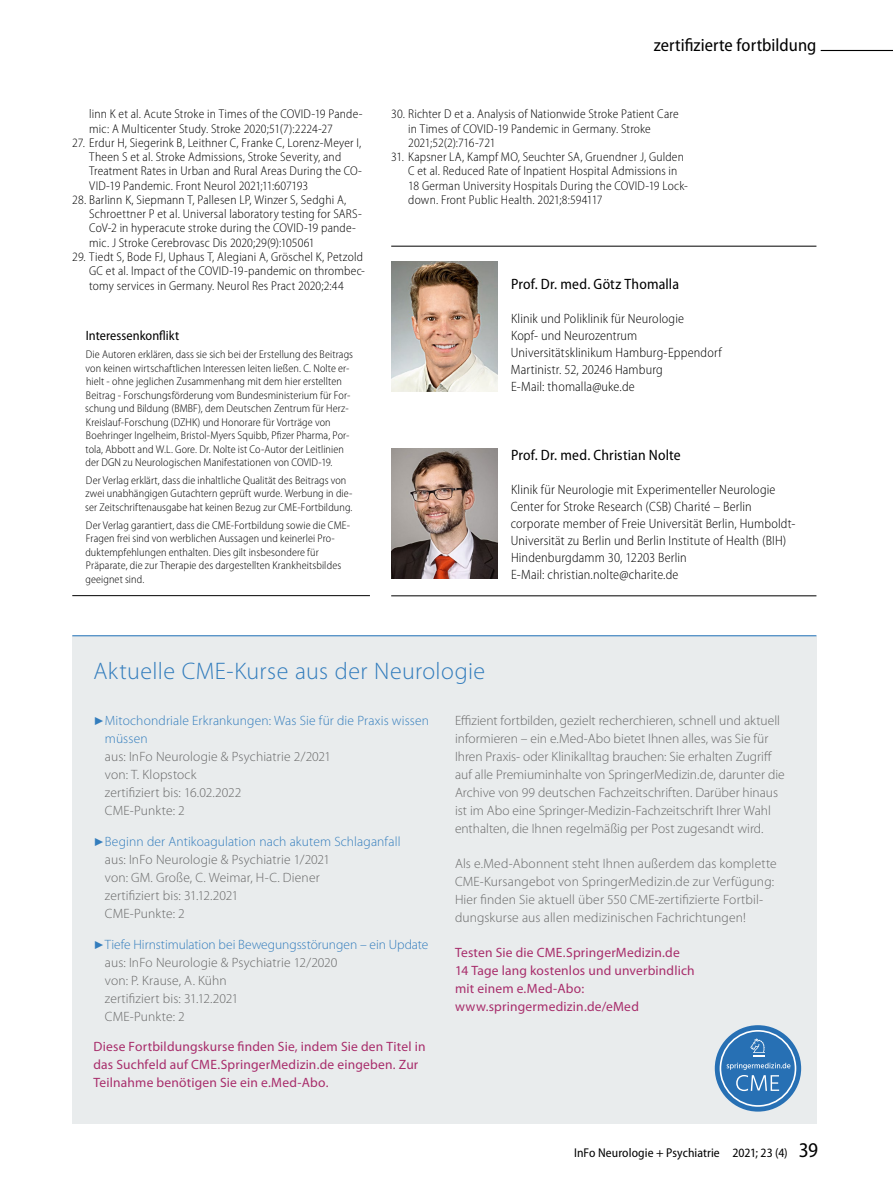
<style>
.page{position:relative;width:893px;height:1187px;background:#fff}
.page>*{position:absolute;margin:0;border:0;box-sizing:border-box;transform-origin:0 0}
.t1{font:300 24px "Myriad Pro";letter-spacing:.02em;color:#337dbd}
.t2{font:semi-condensed 18px "Myriad Pro";letter-spacing:.005em;color:#000}
.Box_Heading_Author{font:semi-condensed 15px "Myriad Pro";letter-spacing:.01em;color:#000}
.t3{font:300 13.5px/18px "Myriad Pro";letter-spacing:.005em;color:#676767}
.Para_Box_Author_addr{font:300 semi-condensed 13.5px/17px "Myriad Pro";letter-spacing:.01em;color:#000}
.t4{font:13.5px/18px "Myriad Pro";letter-spacing:.015em;color:#a82d6b}
.Conflict_Heading_x{font:semi-condensed 13.5px "Myriad Pro";letter-spacing:.005em;color:#000}
.t5{font:300 semi-condensed 12.75px/14.2px "Myriad Pro";letter-spacing:.01em;color:#000}
.t6{font:semi-condensed 12.75px "Myriad Pro";letter-spacing:.005em;color:#000}
.Conflict_Para_x{font:300 semi-condensed 11.25px/13.5px "Myriad Pro";letter-spacing:.005em;color:#000}
.s1{font-family:"S Buttons";font-weight:400;color:#337dbd}
.s2{color:#337dbd}
.s3{font-size:21px}
</style>
<div class="page">
<hr style="left:72px;top:595px;width:298px;height:1px;background:#000">
<hr style="left:391px;top:246px;width:425px;height:1px;background:#000">
<img style="left:391px;top:262px;width:106px;height:129px">
<hr style="left:391px;top:595px;width:425px;height:1px;background:#000">
<img style="left:391px;top:449px;width:106px;height:129px">
<div style="left:72px;top:636px;width:744px;height:487px;background:#e9eced"></div>
<hr style="left:72px;top:635px;width:744px;height:1px;background:#337dbd">
<div style="left:715px;top:1025px;width:86px;height:86px;background:#2770b4;border-radius:50%"></div>
<svg style="left:720px;top:1029px;width:76px;height:77px"></svg>
<hr style="left:821px;top:50px;width:72px;height:1px;background:#000">
<p class="t5" style="left:89px;top:107px;width:275px">linn K et al. Acute Stroke in Times of the COVID-19 Pande&shy;mic: A Multicenter Study. Stroke 2020;51(7):2224-27</p>
<p class="t5" style="left:89px;top:136px;width:274px;text-indent:-17px">27. Erdur H, Siegerink B, Leithner C, Franke C, Lorenz-Meyer I, Theen S et al. Stroke Admissions, Stroke Severity, and Treatment Rates in Urban and Rural Areas During the CO-VID-19 Pandemic. Front Neurol 2021;11:607193</p>
<p class="t5" style="left:89px;top:193px;width:274px;text-indent:-17px">28. Barlinn K, Siepmann T, Pallesen LP, Winzer S, Sedghi A, Schroettner P et al. Universal laboratory testing for SARS-CoV-2 in hyperacute stroke during the COVID-19 pande&shy;mic. J Stroke Cerebrovasc Dis 2020;29(9):105061</p>
<p class="t5" style="left:89px;top:250px;width:277px;text-indent:-17px">29. Tiedt S, Bode FJ, Uphaus T, Alegiani A, Gröschel K, Petzold<br>GC et al. Impact of the COVID-19-pandemic on thrombec&shy;tomy services in Germany. Neurol Res Pract 2020;2:44</p>
<p class="Conflict_Heading_x" style="left:86px;top:328px;width:95px">Interessenkonflikt</p>
<p class="Conflict_Para_x" style="left:85px;top:348px;width:269px">Die Autoren erklären, dass sie sich bei der Erstellung des Beitrags von keinen wirtschaftlichen Interessen leiten ließen. C. Nolte er&shy;hielt - ohne jeglichen Zusammenhang mit dem hier erstellten Beitrag - Forschungsförderung vom Bundesministerium für For&shy;schung und Bildung (BMBF), dem Deutschen Zentrum für Herz-Kreislauf-Forschung (DZHK) und Honorare für Vorträge von Boehringer Ingelheim, Bristol-Myers Squibb, Pfizer Pharma, Por&shy;tola, Abbott and W.L. Gore. Dr. Nolte ist Co-Autor der Leitlinien der DGN zu Neurologischen Manifestationen von COVID-19.</p>
<p class="Conflict_Para_x" style="left:85px;top:473px;width:269px">Der Verlag erklärt, dass die inhaltliche Qualität des Beitrags von zwei unabhängigen Gutachtern geprüft wurde. Werbung in die&shy;ser Zeitschriftenausgabe hat keinen Bezug zur CME-Fortbildung.</p>
<p class="Conflict_Para_x" style="left:85px;top:518px;width:266px">Der Verlag garantiert, dass die CME-Fortbildung sowie die CME-Fragen frei sind von werblichen Aussagen und keinerlei Pro&shy;duktempfehlungen enthalten. Dies gilt insbesondere für Präparate, die zur Therapie des dargestellten Krankheitsbildes geeignet sind.</p>
<h2 class="t2" style="left:654px;top:35px;width:164px">zertifizierte fortbildung</h2>
<p class="t5" style="left:408px;top:107px;width:272px;text-indent:-17px">30. Richter D et a. Analysis of Nationwide Stroke Patient Care in Times of COVID-19 Pandemic in Germany. Stroke<br>2021;52(2):716-721</p>
<p class="t5" style="left:408px;top:150px;width:281px;text-indent:-17px">31. Kapsner LA, Kampf MO, Seuchter SA, Gruendner J, Gulden C et al. Reduced Rate of Inpatient Hospital Admissions in 18 German University Hospitals During the COVID-19 Lock&shy;down. Front Public Health. 2021;8:594117</p>
<p class="Box_Heading_Author" style="left:511px;top:276px;width:170px">Prof. Dr. med. Götz Thomalla</p>
<p class="Para_Box_Author_addr" style="left:511px;top:310px;width:175px">Klinik und Poliklinik für Neurologie</p>
<p class="Para_Box_Author_addr" style="left:511px;top:327px;width:212px">Kopf- und Neurozentrum<br>Universitätsklinikum Hamburg-Eppendorf</p>
<p class="Para_Box_Author_addr" style="left:511px;top:361px;width:153px">Martinistr. 52, 20246 Hamburg</p>
<p class="Para_Box_Author_addr" style="left:511px;top:379px;width:125px">E-Mail: thomalla@uke.de</p>
<p class="Box_Heading_Author" style="left:511px;top:446px;width:171px">Prof. Dr. med. Christian Nolte</p>
<p class="Para_Box_Author_addr" style="left:511px;top:481px;width:266px">Klinik für Neurologie mit Experimenteller Neurologie</p>
<p class="Para_Box_Author_addr" style="left:511px;top:498px;width:243px">Center for Stroke Research (CSB) Charité – Berlin</p>
<p class="Para_Box_Author_addr" style="left:511px;top:515px;width:286px">corporate member of Freie Universität Berlin, Humboldt-<br>Universität zu Berlin und Berlin Institute of Health (BIH)</p>
<p class="Para_Box_Author_addr" style="left:511px;top:549px;width:177px">Hindenburgdamm 30, 12203 Berlin</p>
<p class="Para_Box_Author_addr" style="left:511px;top:566px;width:169px">E-Mail: christian.nolte@charite.de</p>
<p class="t1" style="left:94px;top:658px;width:393px">Aktuelle CME-Kurse aus der Neurologie</p>
<p class="t3" style="left:105px;top:711px;width:326px;text-indent:-11px"><span class="s1">7</span> <span class="s2">Mitochondriale Erkrankungen: Was Sie für die Praxis wissen müssen<br></span>aus: InFo Neurologie &amp; Psychiatrie 2/2021<br>von: T. Klopstock<br>zertifiziert bis: 16.02.2022<br>CME-Punkte: 2</p>
<p class="t3" style="left:105px;top:832px;width:297px;text-indent:-11px"><span class="s1">7</span> <span class="s2">Beginn der Antikoagulation nach akutem Schlaganfall </span>aus: InFo Neurologie &amp; Psychiatrie 1/2021<br>von: GM. Große, C. Weimar, H-C. Diener<br>zertifiziert bis: 31.12.2021<br>CME-Punkte: 2</p>
<p class="t3" style="left:105px;top:935px;width:325px;text-indent:-11px"><span class="s1">7</span> <span class="s2">Tiefe Hirnstimulation bei Bewegungsstörungen – ein Update </span>aus: InFo Neurologie &amp; Psychiatrie 12/2020<br>von: P. Krause, A. Kühn<br>zertifiziert bis: 31.12.2021<br>CME-Punkte: 2</p>
<p class="t4" style="left:94px;top:1037px;width:334px">Diese Fortbildungskurse finden Sie, indem Sie den Titel in das Suchfeld auf CME.SpringerMedizin.de eingeben. Zur<br>Teilnahme benötigen Sie ein e.Med-Abo.</p>
<p class="t3" style="left:455px;top:711px;width:331px">Effizient fortbilden, gezielt recherchieren, schnell und aktuell informieren – ein e.Med-Abo bietet Ihnen alles, was Sie für Ihren Praxis- oder Klinikalltag brauchen: Sie erhalten Zugriff auf alle Premiuminhalte von SpringerMedizin.de, darunter die Archive von 99 deutschen Fachzeitschriften. Darüber hinaus ist im Abo eine Springer-Medizin-Fachzeitschrift Ihrer Wahl enthalten, die Ihnen regelmäßig per Post zugesandt wird.</p>
<p class="t3" style="left:455px;top:854px;width:323px">Als e.Med-Abonnent steht Ihnen außerdem das komplette CME-Kursangebot von SpringerMedizin.de zur Verfügung:<br>Hier finden Sie aktuell über 550 CME-zertifizierte Fortbil&shy;dungskurse aus allen medizinischen Fachrichtungen!</p>
<p class="t4" style="left:455px;top:943px;width:241px">Testen Sie die CME.SpringerMedizin.de 14 Tage lang kostenlos und unverbindlich mit einem e.Med-Abo: www.springermedizin.de/eMed</p>
<p class="t6" style="left:574px;top:1145px;width:246px">InFo Neurologie + Psychiatrie 2021; 23 (4) <span class="s3">39</span></p>
</div>
